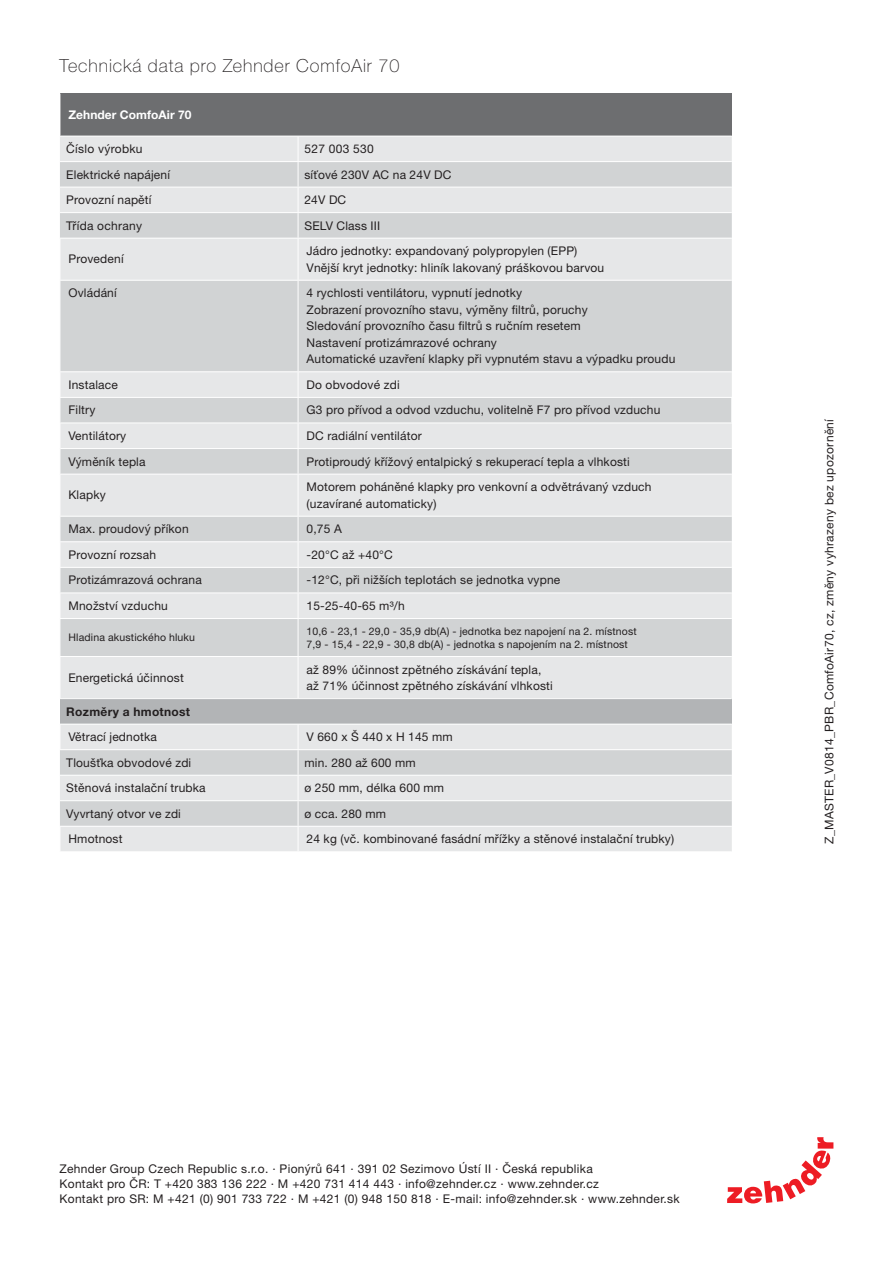
<style>
.page{position:relative;width:893px;height:1263px;background:#fff}
.page>*{position:absolute;margin:0;border:0;box-sizing:border-box;transform-origin:0 0}
.t1{font:100 18px "Helvetica Neue LTW1 G";letter-spacing:.05em;color:#231f20}
.t2{font:12px/16.5px "Helvetica Neue For Zehnder";letter-spacing:.015em;color:#231f20}
.t3{font:700 12px "Helvetica Neue LT Pro";letter-spacing:.005em;color:#fff}
.t4{font:700 12px "Helvetica Neue LT Pro";letter-spacing:.025em;color:#231f20}
.t5{font:10.5px/13.5px "Helvetica Neue For Zehnder";letter-spacing:.015em;color:#231f20}
</style>
<div class="page">
<svg style="left:727px;top:1137px;width:106px;height:66px"></svg>
<div style="left:60px;top:94px;width:672px;height:42px;background:#6d6e70"></div>
<div style="left:60px;top:137px;width:672px;height:24px;background:#e6e7e8"></div>
<svg style="left:60px;top:162px;width:672px;height:76px;background:#d8dadb"></svg>
<svg style="left:60px;top:239px;width:672px;height:612px;background:#dfe1e2"></svg>
<svg style="left:61px;top:281px;width:671px;height:235px;background:#d9dbdc"></svg>
<div style="left:60px;top:699px;width:672px;height:25px;background:#b2b4b6"></div>
<hr style="left:60px;top:280px;width:238px;height:1px;background:#fff">
<hr style="left:60px;top:474px;width:238px;height:1px;background:#fff">
<hr style="left:298px;top:281px;width:1px;height:90px;background:#fff">
<hr style="left:298px;top:474px;width:1px;height:42px;background:#fff">
<hr style="left:298px;top:280px;width:434px;height:1px;background:#fff">
<hr style="left:298px;top:474px;width:434px;height:1px;background:#fff">
<hr style="left:60px;top:371px;width:238px;height:1px;background:#fff">
<hr style="left:60px;top:516px;width:238px;height:1px;background:#fff">
<hr style="left:60px;top:826px;width:238px;height:1px;background:#fff">
<hr style="left:298px;top:371px;width:434px;height:1px;background:#fff">
<hr style="left:298px;top:516px;width:434px;height:1px;background:#fff">
<hr style="left:298px;top:826px;width:434px;height:1px;background:#fff">
<hr style="left:298px;top:239px;width:1px;height:41px;background:#fff">
<hr style="left:60px;top:187px;width:672px;height:1px;background:#fff">
<hr style="left:60px;top:212px;width:672px;height:1px;background:#fff">
<svg style="left:298px;top:137px;width:1px;height:101px"></svg>
<hr style="left:60px;top:448px;width:672px;height:1px;background:#fff">
<hr style="left:60px;top:724px;width:672px;height:1px;background:#fff">
<hr style="left:60px;top:749px;width:672px;height:1px;background:#fff">
<hr style="left:60px;top:775px;width:672px;height:1px;background:#fff">
<hr style="left:60px;top:800px;width:672px;height:1px;background:#fff">
<hr style="left:60px;top:239px;width:1px;height:41px;background:#fff">
<svg style="left:60px;top:827px;width:1px;height:24px"></svg>
<hr style="left:60px;top:94px;width:1px;height:42px;background:#fff">
<hr style="left:60px;top:281px;width:1px;height:90px;background:#fff">
<hr style="left:60px;top:474px;width:1px;height:42px;background:#fff">
<svg style="left:60px;top:725px;width:1px;height:24px"></svg>
<svg style="left:60px;top:517px;width:672px;height:182px;background:#dcdedf"></svg>
<hr style="left:298px;top:657px;width:1px;height:41px;background:#fff">
<svg style="left:298px;top:725px;width:1px;height:126px"></svg>
<svg style="left:60px;top:372px;width:1px;height:102px"></svg>
<hr style="left:60px;top:397px;width:672px;height:1px;background:#fff">
<svg style="left:298px;top:372px;width:1px;height:102px"></svg>
<svg style="left:731px;top:398px;width:1px;height:24px"></svg>
<hr style="left:60px;top:422px;width:672px;height:1px;background:#fff">
<h1 class="t1" style="left:60px;top:60px;width:341px">Technická data pro Zehnder ComfoAir 70</h1>
<p class="t3" style="left:68px;top:111px;width:124px">Zehnder ComfoAir 70</p>
<p class="t2" style="left:66px;top:142px;width:78px">Číslo výrobku</p>
<p class="t2" style="left:304px;top:142px;width:71px">527 003 530</p>
<p class="t2" style="left:66px;top:168px;width:105px">Elektrické napájení</p>
<p class="t2" style="left:304px;top:168px;width:149px">síťové 230V AC na 24V DC</p>
<p class="t2" style="left:66px;top:193px;width:87px">Provozní napětí</p>
<p class="t2" style="left:304px;top:193px;width:43px">24V DC</p>
<p class="t2" style="left:66px;top:219px;width:77px">Třída ochrany</p>
<p class="t2" style="left:304px;top:219px;width:77px">SELV Class III</p>
<p class="t2" style="left:68px;top:252px;width:57px">Provedení</p>
<p class="t2" style="left:307px;top:244px;width:299px">Jádro jednotky: expandovaný polypropylen (EPP)<br>Vnější kryt jednotky: hliník lakovaný práškovou barvou</p>
<p class="t2" style="left:68px;top:286px;width:50px">Ovládání</p>
<p class="t2" style="left:307px;top:286px;width:370px">4 rychlosti ventilátoru, vypnutí jednotky<br>Zobrazení provozního stavu, výměny filtrů, poruchy<br>Sledování provozního času filtrů s ručním resetem<br>Nastavení protizámrazové ochrany<br>Automatické uzavření klapky při vypnutém stavu a výpadku proudu</p>
<p class="t2" style="left:68px;top:378px;width:51px">Instalace</p>
<p class="t2" style="left:307px;top:378px;width:95px">Do obvodové zdi</p>
<p class="t2" style="left:68px;top:403px;width:28px">Filtry</p>
<p class="t2" style="left:307px;top:403px;width:355px">G3 pro přívod a odvod vzduchu, volitelně F7 pro přívod vzduchu</p>
<p class="t2" style="left:68px;top:429px;width:59px">Ventilátory</p>
<p class="t2" style="left:307px;top:429px;width:117px">DC radiální ventilátor</p>
<p class="t2" style="left:68px;top:455px;width:79px">Výměník tepla</p>
<p class="t2" style="left:307px;top:455px;width:325px">Protiproudý křížový entalpický s rekuperací tepla a vlhkosti</p>
<p class="t2" style="left:68px;top:488px;width:39px">Klapky</p>
<p class="t2" style="left:307px;top:480px;width:347px">Motorem poháněné klapky pro venkovní a odvětrávaný vzduch (uzavírané automaticky)</p>
<p class="t2" style="left:68px;top:522px;width:122px">Max. proudový příkon</p>
<p class="t2" style="left:307px;top:522px;width:37px">0,75 A</p>
<p class="t2" style="left:68px;top:548px;width:89px">Provozní rozsah</p>
<p class="t2" style="left:307px;top:548px;width:88px">-20°C až +40°C</p>
<p class="t2" style="left:68px;top:573px;width:135px">Protizámrazová ochrana</p>
<p class="t2" style="left:307px;top:573px;width:255px">-12°C, při nižších teplotách se jednotka vypne</p>
<p class="t2" style="left:68px;top:599px;width:101px">Množství vzduchu</p>
<p class="t2" style="left:307px;top:599px;width:100px">15-25-40-65 m³/h</p>
<p class="t5" style="left:68px;top:632px;width:128px">Hladina akustického hluku</p>
<p class="t5" style="left:307px;top:625px;width:332px">10,6 - 23,1 - 29,0 - 35,9 db(A) - jednotka bez napojení na 2. místnost<br>7,9 - 15,4 - 22,9 - 30,8 db(A) - jednotka s napojením na 2. místnost</p>
<p class="t2" style="left:68px;top:671px;width:117px">Energetická účinnost</p>
<p class="t2" style="left:307px;top:662px;width:248px">až 89% účinnost zpětného získávání tepla, až 71% účinnost zpětného získávání vlhkosti</p>
<p class="t4" style="left:66px;top:707px;width:125px">Rozměry a hmotnost</p>
<p class="t2" style="left:68px;top:730px;width:90px">Větrací jednotka</p>
<p class="t2" style="left:307px;top:730px;width:148px">V 660 x Š 440 x H 145 mm</p>
<p class="t2" style="left:66px;top:756px;width:126px">Tloušťka obvodové zdi</p>
<p class="t2" style="left:304px;top:756px;width:113px">min. 280 až 600 mm</p>
<p class="t2" style="left:66px;top:781px;width:141px">Stěnová instalační trubka</p>
<p class="t2" style="left:304px;top:781px;width:141px">ø 250 mm, délka 600 mm</p>
<p class="t2" style="left:66px;top:807px;width:116px">Vyvrtaný otvor ve zdi</p>
<p class="t2" style="left:304px;top:807px;width:83px">ø cca. 280 mm</p>
<p class="t2" style="left:68px;top:832px;width:56px">Hmotnost</p>
<p class="t2" style="left:307px;top:832px;width:369px">24 kg (vč. kombinované fasádní mřížky a stěnové instalační trubky)</p>
<p class="t2" style="left:60px;top:1163px;width:622px;line-height:15px">Zehnder Group Czech Republic s.r.o. · Pionýrů 641 · 391 02 Sezimovo Ústí II · Česká republika<br>Kontakt pro ČR: T +420 383 136 222 · M +420 731 414 443 · info@zehnder.cz · www.zehnder.cz<br>Kontakt pro SR: M +421 (0) 901 733 722 · M +421 (0) 948 150 818 · E-mail: info@zehnder.sk · www.zehnder.sk</p>
<p class="t2" style="left:822px;top:844px;width:427px;rotate:-90deg">Z_MASTER_V0814_PBR_ComfoAir70, cz, změny vyhrazeny bez upozornění</p>
</div>
